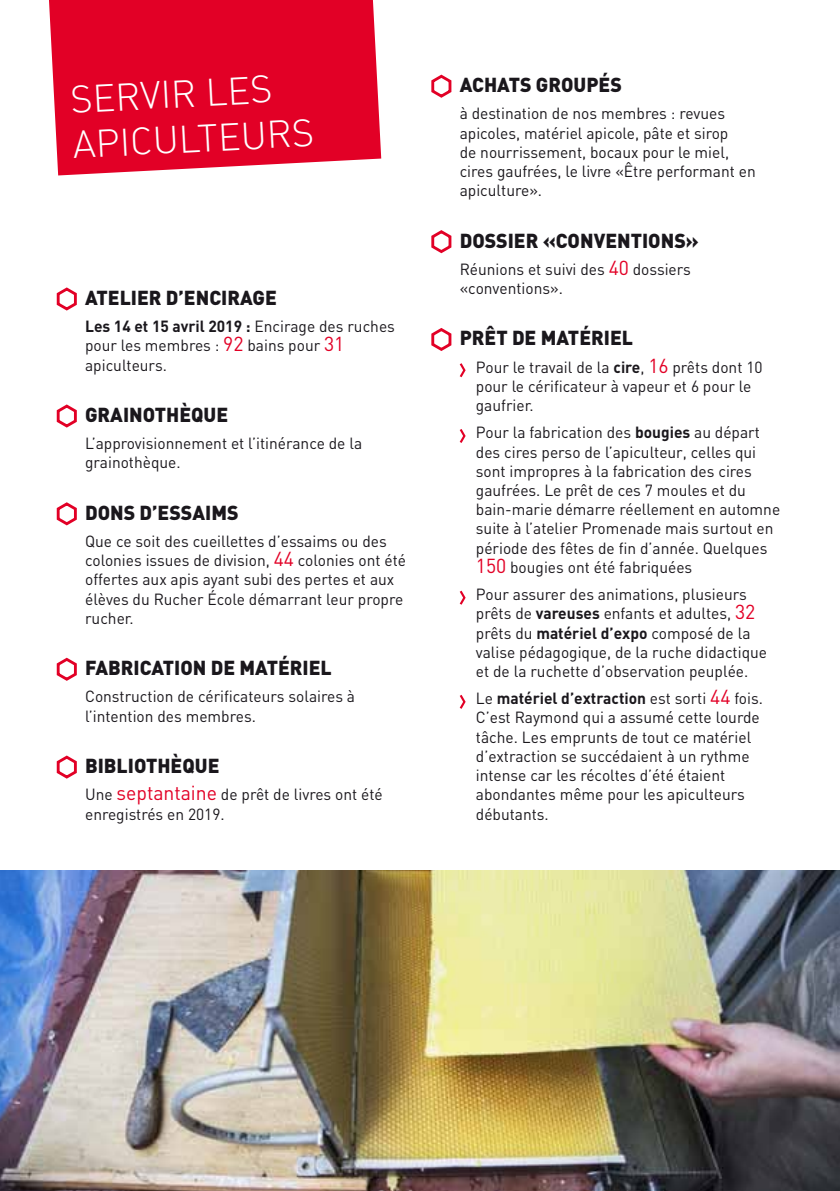
<style>
.page{position:relative;width:840px;height:1191px;background:#fff}
.page>*{position:absolute;margin:0;border:0;box-sizing:border-box;transform-origin:0 0}
.t1{font:38px/45.6px "DIN Light Alternate";color:#fff}
.t2{font:900 20px "DIN";color:#1a171c}
.t3{font:16px/19.2px "DIN";color:#1a171c}
.s1{font-weight:700}
.s2{font-size:20px;color:#e20026}
</style>
<div class="page">
<svg style="left:56px;top:287px;width:21px;height:24px"></svg>
<svg style="left:56px;top:404px;width:21px;height:24px"></svg>
<svg style="left:56px;top:502px;width:21px;height:24px"></svg>
<svg style="left:56px;top:657px;width:21px;height:24px"></svg>
<svg style="left:56px;top:755px;width:21px;height:24px"></svg>
<svg style="left:431px;top:74px;width:21px;height:24px"></svg>
<svg style="left:431px;top:230px;width:21px;height:24px"></svg>
<svg style="left:431px;top:328px;width:21px;height:23px"></svg>
<svg style="left:459px;top:363px;width:7px;height:15px"></svg>
<svg style="left:459px;top:429px;width:7px;height:14px"></svg>
<svg style="left:459px;top:590px;width:7px;height:15px"></svg>
<svg style="left:459px;top:694px;width:7px;height:15px"></svg>
<img style="left:0;top:870px;width:839px;height:321px">
<svg style="left:49px;top:0;width:332px;height:175px;background:#e31134"></svg>
<h1 class="t1" style="left:69px;top:76px;width:243px;rotate:-3deg">Servir les apiculteurs</h1>
<p class="t2" style="left:77px;top:284px;width:201px">ATELIER D’ENCIRAGE</p>
<p class="t3" style="left:85px;top:316px;width:311px"><span class="s1">Les 14 et 15 avril 2019 :</span> Encirage des ruches pour les membres : <span class="s2">92</span> bains pour <span class="s2">31 </span>apiculteurs.</p>
<p class="t2" style="left:77px;top:401px;width:153px">GRAINOTHÈQUE</p>
<p class="t3" style="left:85px;top:433px;width:278px">L’approvisionnement et l’itinérance de la grainothèque.</p>
<p class="t2" style="left:77px;top:499px;width:163px">DONS D’ESSAIMS</p>
<p class="t3" style="left:85px;top:531px;width:322px">Que ce soit des cueillettes d’essaims ou des colonies issues de division, <span class="s2">44</span> colonies ont été offertes aux apis ayant subi des pertes et aux élèves du Rucher École démarrant leur propre rucher.</p>
<p class="t2" style="left:77px;top:654px;width:256px">FABRICATION DE MATÉRIEL</p>
<p class="t3" style="left:85px;top:687px;width:271px">Construction de cérificateurs solaires à l’intention des membres.</p>
<p class="t2" style="left:77px;top:752px;width:144px">BIBLIOTHÈQUE</p>
<p class="t3" style="left:85px;top:784px;width:299px">Une <span class="s2">septantaine</span> de prêt de livres ont été enregistrés en 2019.</p>
<p class="t2" style="left:451px;top:71px;width:172px">ACHATS GROUPÉS</p>
<p class="t3" style="left:459px;top:104px;width:297px">à destination de nos membres : revues apicoles, matériel apicole, pâte et sirop<br>de nourrissement, bocaux pour le miel, cires gaufrées, le livre «Être performant en apiculture».</p>
<p class="t2" style="left:451px;top:227px;width:249px">DOSSIER «CONVENTIONS»</p>
<p class="t3" style="left:459px;top:259px;width:233px">Réunions et suivi des <span class="s2">40</span> dossiers «conventions».</p>
<p class="t2" style="left:451px;top:325px;width:183px">PRÊT DE MATÉRIEL</p>
<p class="t3" style="left:475px;top:357px;width:288px">Pour le travail de la <span class="s1">cire</span>, <span class="s2">16</span> prêts dont 10 pour le cérificateur à vapeur et 6 pour le gaufrier.</p>
<p class="t3" style="left:475px;top:423px;width:306px">Pour la fabrication des <span class="s1">bougies</span> au départ des cires perso de l’apiculteur, celles qui sont impropres à la fabrication des cires gaufrées. Le prêt de ces 7 moules et du bain-marie démarre réellement en automne suite à l’atelier Promenade mais surtout en période des fêtes de fin d’année. Quelques <span class="s2">150</span> bougies ont été fabriquées</p>
<p class="t3" style="left:475px;top:584px;width:292px">Pour assurer des animations, plusieurs prêts de <span class="s1">vareuses</span> enfants et adultes, <span class="s2">32 </span>prêts du <span class="s1">matériel d’expo</span> composé de la valise pédagogique, de la ruche didactique et de la ruchette d’observation peuplée.</p>
<p class="t3" style="left:475px;top:688px;width:288px">Le <span class="s1">matériel d’extraction</span> est sorti <span class="s2">44</span> fois.<br>C’est Raymond qui a assumé cette lourde tâche. Les emprunts de tout ce matériel d’extraction se succédaient à un rythme intense car les récoltes d’été étaient abondantes même pour les apiculteurs débutants.</p>
</div>
